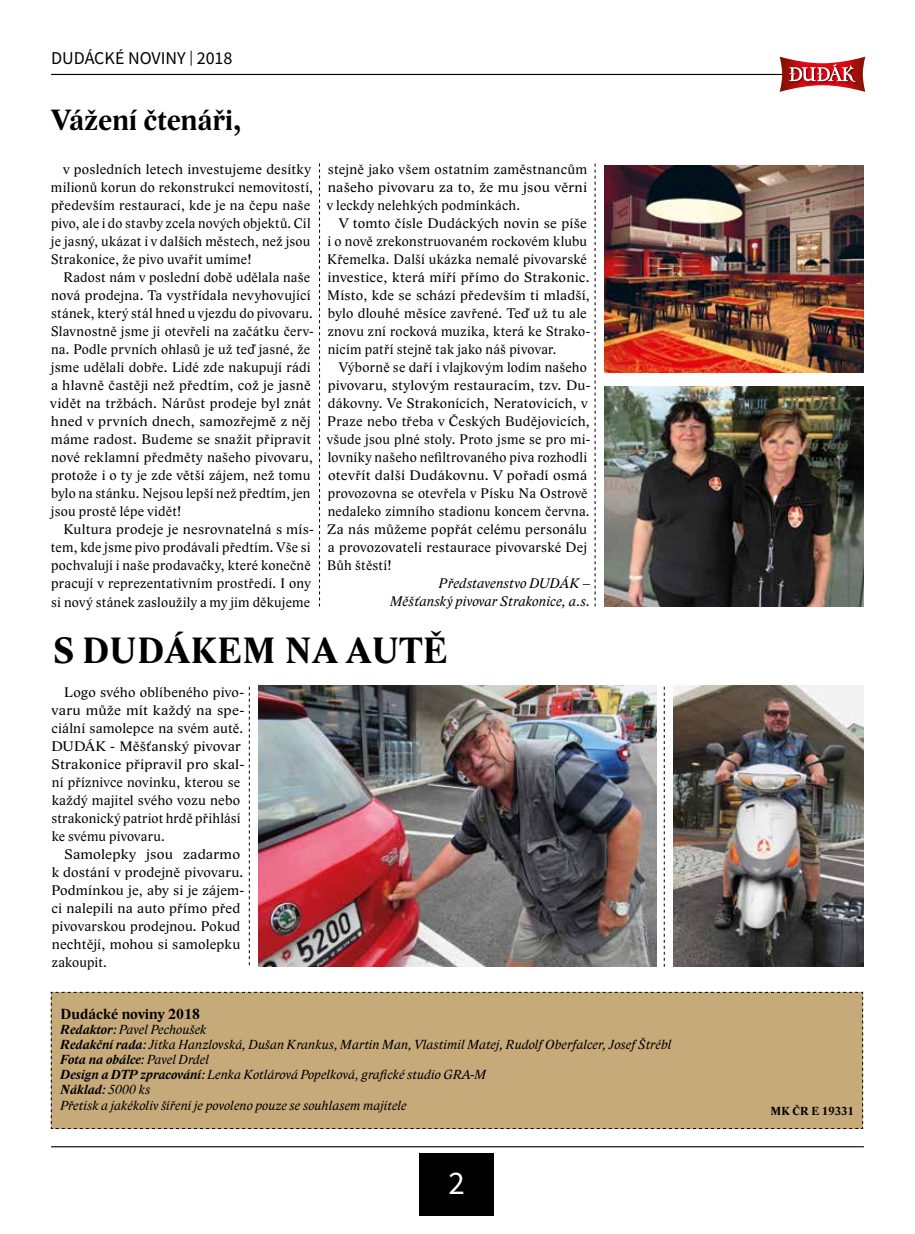
<style>
.page{position:relative;width:915px;height:1234px;background:#fff}
.page>*{position:absolute;margin:0;border:0;box-sizing:border-box;transform-origin:0 0}
.t1{font:700 37.5px "Lido STF";letter-spacing:.015em;color:#000}
.t2{font:33px "Source Sans Pro";color:#fff}
.t3{font:700 30px "Lido STF";color:#000}
.t4{font:18px "Source Sans Pro";color:#000}
.t5{font:700 15px "Lido STF";letter-spacing:.01em;color:#000}
.t6{font:14.25px/18px "Lido STF";letter-spacing:.02em;color:#000}
.t7{font:14.25px/18px "Lido STF";letter-spacing:.02em;color:#000;scale:1.05 1}
.t8{font:14.25px/18px "Lido STF";letter-spacing:.02em;color:#000;scale:1.06 1}
.t9{font:14.25px/18px "Lido STF";letter-spacing:.02em;color:#000;scale:1.04 1}
.t10{font:14.25px/18px "Lido STF";letter-spacing:.02em;color:#000;scale:1.1 1}
.t11{font:italic 14.25px/18px "Lido STF";letter-spacing:.01em;color:#000;text-align:right}
.t12{font:italic 13.5px/15.3px "Lido STF";letter-spacing:.01em;color:#000}
.t13{font:700 12px "Lido STF";letter-spacing:.01em;color:#000}
.s1{font-size:15px}
.s2{font-weight:700}
</style>
<div class="page">
<hr style="left:51px;top:1145px;width:812px;height:1px;background:#000">
<div style="left:418px;top:1152px;width:75px;height:62px;background:#000"></div>
<hr style="left:51px;top:74px;width:800px;height:1px;background:#000">
<svg style="left:779px;top:57px;width:86px;height:35px"></svg>
<svg style="left:319px;top:163px;width:1px;height:443px"></svg>
<svg style="left:663px;top:686px;width:1px;height:280px"></svg>
<div style="left:51px;top:991px;width:811px;height:137px;background:#c7aa79"></div>
<svg style="left:594px;top:164px;width:1px;height:442px"></svg>
<img style="left:604px;top:165px;width:259px;height:207px">
<img style="left:258px;top:685px;width:398px;height:281px">
<img style="left:673px;top:685px;width:190px;height:281px">
<img style="left:604px;top:386px;width:259px;height:220px">
<svg style="left:249px;top:686px;width:1px;height:278px"></svg>
<p class="t4" style="left:51px;top:47px;width:183px">DUDÁCKÉ NOVINY <span class="s1">|</span> 2018</p>
<h3 class="t3" style="left:51px;top:102px;width:192px">Vážení čtenáři,</h3>
<p class="t9" style="left:51px;top:160px;width:253px;text-indent:12px">v posledních letech investujeme desítky milionů korun do rekonstrukcí nemovitostí, především restaurací, kde je na čepu naše pivo, ale i do stavby zcela nových objektů. Cíl je jasný, ukázat i v dalších městech, než jsou Strakonice, že pivo uvařit umíme!</p>
<p class="t6" style="left:50px;top:268px;width:265px;text-indent:13px">Radost nám v poslední době udělala naše nová prodejna. Ta vystřídala nevyhovující stánek, který stál hned u vjezdu do pivovaru.<br>Slavnostně jsme ji otevřeli na začátku červ&shy;na. Podle prvních ohlasů je už teď jasné, že jsme udělali dobře. Lidé zde nakupují rádi a hlavně častěji než předtím, což je jasně vidět na tržbách. Nárůst prodeje byl znát hned v prvních dnech, samozřejmě z něj máme radost. Budeme se snažit připravit nové reklamní předměty našeho pivovaru, protože i o ty je zde větší zájem, než tomu bylo na stánku. Nejsou lepší než předtím, jen jsou prostě lépe vidět!</p>
<p class="t7" style="left:51px;top:520px;width:252px;text-indent:13px">Kultura prodeje je nesrovnatelná s mís&shy;tem, kde jsme pivo prodávali předtím. Vše si pochvalují i naše prodavačky, které konečně pracují v reprezentativním prostředí. I ony si nový stánek zasloužily a my jim děkujeme</p>
<p class="t6" style="left:327px;top:160px;width:262px;text-align:justify">stejně jako všem ostatním zaměstnancům našeho pivovaru za to, že mu jsou věrni v leckdy nelehkých podmínkách.</p>
<p class="t8" style="left:327px;top:214px;width:250px;text-indent:12px">V tomto čísle Dudáckých novin se píše i o nově zrekonstruovaném rockovém klubu Křemelka. Další ukázka nemalé pivovarské investice, která míří přímo do Strakonic.<br>Místo, kde se schází především ti mladší, bylo dlouhé měsíce zavřené. Teď už tu ale znovu zní rocková muzika, která ke Strako&shy;nicím patří stejně tak jako náš pivovar.</p>
<p class="t6" style="left:327px;top:358px;width:265px;text-indent:12px">Výborně se daří i vlajkovým lodím našeho pivovaru, stylovým restauracím, tzv. Du&shy;dákovny. Ve Strakonících, Neratovicích, v Praze nebo třeba v Českých Budějovicích, všude jsou plné stoly. Proto jsme se pro mi&shy;lovníky našeho nefiltrovaného piva rozhodli otevřít další Dudákovnu. V pořadí osmá provozovna se otevřela v Písku Na Ostrově nedaleko zimního stadionu koncem června.<br>Za nás můžeme popřát celému personálu a provozovateli restaurace pivovarské Dej Bůh štěstí!</p>
<p class="t11" style="left:390px;top:574px;width:201px">Představenstvo DUDÁK –<br>Měšťanský pivovar Strakonice, a.s.</p>
<h1 class="t1" style="left:52px;top:628px;width:396px">S DUDÁKEM NA AUTĚ</h1>
<p class="t7" style="left:51px;top:682px;width:185px;text-indent:13px">Logo svého oblíbeného pivo&shy;varu může mít každý na spe&shy;ciální samolepce na svém autě.<br>DUDÁK - Měšťanský pivovar<br>Strakonice připravil pro skal&shy;ní příznivce novinku, kterou se každý majitel svého vozu nebo strakonický patriot hrdě přihlásí ke svému pivovaru.</p>
<p class="t10" style="left:51px;top:844px;width:177px;text-indent:13px">Samolepky jsou zadarmo k dostání v prodejně pivovaru.<br>Podmínkou je, aby si je zájem&shy;ci nalepili na auto přímo před pivovarskou prodejnou. Pokud nechtějí, mohou si samolepku zakoupit.</p>
<p class="t5" style="left:61px;top:1004px;width:141px">Dudácké noviny 2018</p>
<p class="t12" style="left:61px;top:1021px;width:612px"><span class="s2">Redaktor</span>: Pavel Pechoušek<br><span class="s2">Redakční rada</span>: Jitka Hanzlovská, Dušan Krankus, Martin Man, Vlastimil Matej, Rudolf Oberfalcer, Josef Štrébl <span class="s2">Fota na obálce</span>: Pavel Drdel<br><span class="s2">Design a DTP zpracování</span>: Lenka Kotlárová Popelková, grafické studio GRA-M<br><span class="s2">Náklad</span>: 5000 ks<br>Přetisk a jakékoliv šíření je povoleno pouze se souhlasem majitele</p>
<h2 class="t2" style="left:448px;top:1161px;width:18px">2</h2>
<p class="t13" style="left:770px;top:1103px;width:85px">MK ČR E 19331</p>
</div>
